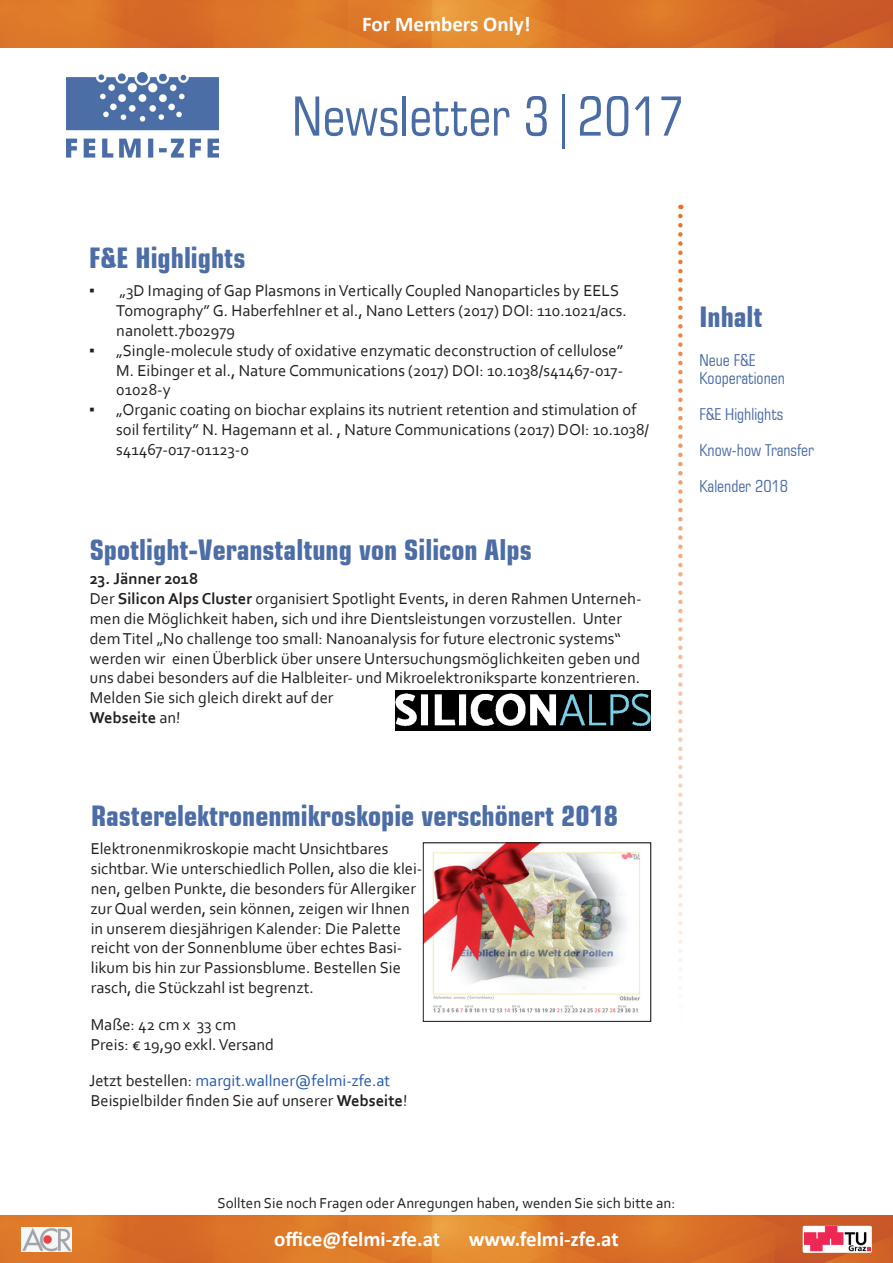
<style>
.page{position:relative;width:893px;height:1263px;background:#fff}
.page>*{position:absolute;margin:0;border:0;box-sizing:border-box;transform-origin:0 0}
.t1{font:condensed 54px "Square 721 BT";color:#4a6ca4}
.t2{font:700 condensed 28.5px "Square 721 BT";color:#4c6da6}
.t3{font:700 21px "Calibri";color:#fff}
.t4{font:16.5px/19.8px "Corbel";color:#231f20}
.t5{font:condensed 16.5px/36px "Square 721 BT";color:#4c6da6}
.t6{font:15px "Corbel";color:#231f20}
.s1{font-family:"Arial"}
.s2{font-weight:700}
.s3{color:#255baa}
</style>
<div class="page">
<img style="left:0;top:0;width:893px;height:47px">
<img style="left:0;top:1215px;width:893px;height:48px">
<div style="left:803px;top:1226px;width:69px;height:27px;border:3px solid #fff"></div>
<svg style="left:678px;top:216px;width:5px;height:773px"></svg>
<img style="left:804px;top:1227px;width:66px;height:25px">
<img style="left:21px;top:1227px;width:51px;height:24px">
<img style="left:66px;top:72px;width:152px;height:86px">
<img style="left:395px;top:691px;width:255px;height:39px">
<img style="left:425px;top:844px;width:215px;height:169px">
<div style="left:423px;top:842px;width:228px;height:180px;border:1px solid #231f20"></div>
<p class="t3" style="left:362px;top:11px;width:170px">For Members Only!</p>
<h1 class="t1" style="left:292px;top:84px;width:395px">Newsletter 3|2017</h1>
<h2 class="t2" style="left:89px;top:241px;width:158px">F&amp;E Highlights</h2>
<p class="t4" style="left:116px;top:281px;width:512px;text-indent:-27px"><span class="s1">▪</span> „3D Imaging of Gap Plasmons in Vertically Coupled Nanoparticles by EELS<br>Tomography” G. Haberfehlner et al., Nano Letters (2017) DOI: 110.1021/acs. nanolett.7b02979</p>
<p class="t4" style="left:116px;top:340px;width:508px;text-align:justify;text-indent:-27px"><span class="s1">▪</span> „Single-molecule study of oxidative enzymatic deconstruction of cellulose” M. Eibinger et al., Nature Communications (2017) DOI: 10.1038/s41467-017- 01028-y</p>
<p class="t4" style="left:116px;top:399px;width:534px;text-indent:-27px"><span class="s1">▪</span> „Organic coating on biochar explains its nutrient retention and stimulation of soil fertility” N. Hagemann et al. , Nature Communications (2017) DOI: 10.1038/ s41467-017-01123-0</p>
<h2 class="t2" style="left:90px;top:533px;width:443px">Spotlight-Veranstaltung von Silicon Alps</h2>
<p class="t4" style="left:90px;top:569px;width:553px"><span class="s2">23. Jänner 2018<br></span>Der <span class="s2">Silicon Alps Cluster</span> organisiert Spotlight Events, in deren Rahmen Unterneh&shy;men die Möglichkeit haben, sich und ihre Dientsleistungen vorzustellen. Unter dem Titel „No challenge too small: Nanoanalysis for future electronic systems“ werden wir einen Überblick über unsere Untersuchungsmöglichkeiten geben und uns dabei besonders auf die Halbleiter- und Mikroelektroniksparte konzentrieren.<br>Melden Sie sich gleich direkt auf der<br><span class="s2">Webseite</span> an!</p>
<h2 class="t2" style="left:91px;top:799px;width:529px">Rasterelektronenmikroskopie verschönert 2018</h2>
<p class="t4" style="left:90px;top:839px;width:333px">Elektronenmikroskopie macht Unsichtbares sichtbar. Wie unterschiedlich Pollen, also die klei&shy;nen, gelben Punkte, die besonders für Allergiker zur Qual werden, sein können, zeigen wir Ihnen in unserem diesjährigen Kalender: Die Palette reicht von der Sonnenblume über echtes Basi&shy;likum bis hin zur Passionsblume. Bestellen Sie rasch, die Stückzahl ist begrenzt.</p>
<p class="t4" style="left:91px;top:1014px;width:185px">Maße: 42 cm x 33 cm<br>Preis: € 19,90 exkl. Versand</p>
<p class="t4" style="left:89px;top:1071px;width:320px">Jetzt bestellen: <span class="s3">margit.wallner@felmi-zfe.at<br></span>Beispielbilder finden Sie auf unserer <span class="s2">Webseite</span>!</p>
<h2 class="t2" style="left:699px;top:299px;width:65px">Inhalt</h2>
<p class="t5" style="left:699px;top:351px;width:87px;line-height:18px">Neue F&amp;E<br>Kooperationen</p>
<p class="t5" style="left:699px;top:396px;width:116px">F&amp;E Highlights<br>Know-how Transfer<br>Kalender 2018</p>
<p class="t6" style="left:217px;top:1193px;width:459px">Sollten Sie noch Fragen oder Anregungen haben, wenden Sie sich bitte an:</p>
<p class="t3" style="left:274px;top:1225px;width:167px">office@felmi-zfe.at</p>
<p class="t3" style="left:469px;top:1225px;width:152px">www.felmi-zfe.at</p>
</div>
